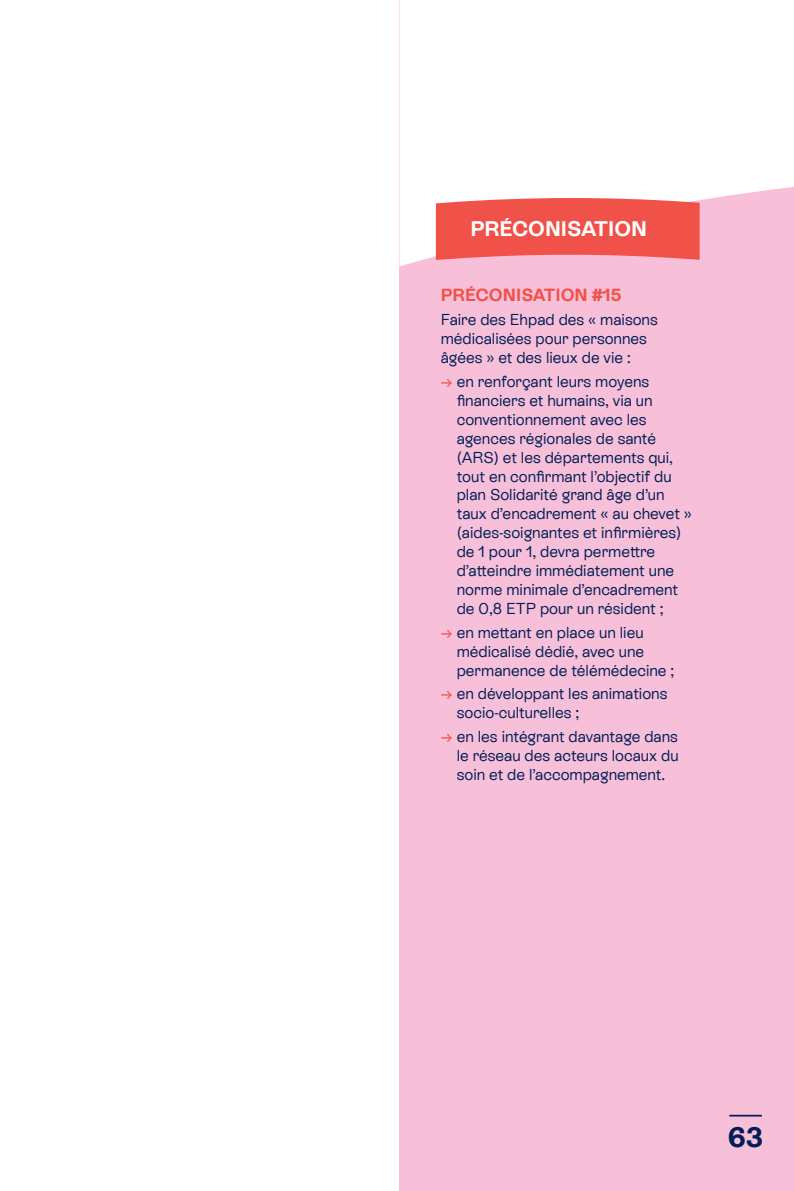
<style>
.page{position:relative;width:794px;height:1191px;background:#fff}
.page>*{position:absolute;margin:0;border:0;box-sizing:border-box;transform-origin:0 0}
.t1{font:700 28px "ES Rebond Grotesque";color:#001e57}
.Titre__plusieurs_pré{font:700 21px "ES Rebond Grotesque";color:#fff}
.Sous-titre__plusieur{font:700 17.5px "ES Rebond Grotesque";color:#f05249}
.Texte_courant{font:15.75px/18.9px "ES Rebond Grotesque";color:#001e57}
.s1{color:#f05249}
</style>
<div class="page">
<div style="left:399px;top:0;width:395px;height:1191px;background:#f7bfd8"></div>
<svg style="left:399px;top:0;width:395px;height:266px;background:#fef9fb"></svg>
<svg style="left:419px;top:188px;width:295px;height:78px;background:#f48482"></svg>
<hr style="left:729px;top:1114px;width:33px;height:2px;background:#001e57">
<p class="Titre__plusieurs_pré" style="left:470px;top:214px;width:178px">PRÉCONISATION</p>
<p class="Sous-titre__plusieur" style="left:441px;top:283px;width:182px">PRÉCONISATION #15</p>
<p class="Texte_courant" style="left:441px;top:310px;width:218px">Faire des Ehpad des « maisons médicalisées pour personnes âgées » et des lieux de vie :</p>
<p class="Texte_courant" style="left:457px;top:371px;width:237px;text-indent:-16px"><span class="s1">→</span> en renforçant leurs moyens financiers et humains, via un conventionnement avec les agences régionales de santé (ARS) et les départements qui, tout en confirmant l’objectif du plan Solidarité grand âge d’un taux d’encadrement « au chevet » (aides-soignantes et infirmières) de 1 pour 1, devra permettre d’atteindre immédiatement une norme minimale d’encadrement de 0,8 ETP pour un résident ;</p>
<p class="Texte_courant" style="left:457px;top:622px;width:219px;text-indent:-16px"><span class="s1">→</span> en mettant en place un lieu médicalisé dédié, avec une permanence de télémédecine ;</p>
<p class="Texte_courant" style="left:457px;top:684px;width:212px;text-indent:-16px"><span class="s1">→</span> en développant les animations socio-culturelles ;</p>
<p class="Texte_courant" style="left:457px;top:726px;width:223px;text-align:justify;text-indent:-16px"><span class="s1">→</span> en les intégrant davantage dans le réseau des acteurs locaux du soin et de l’accompagnement.</p>
<p class="t1" style="left:727px;top:1118px;width:37px">63</p>
</div>
